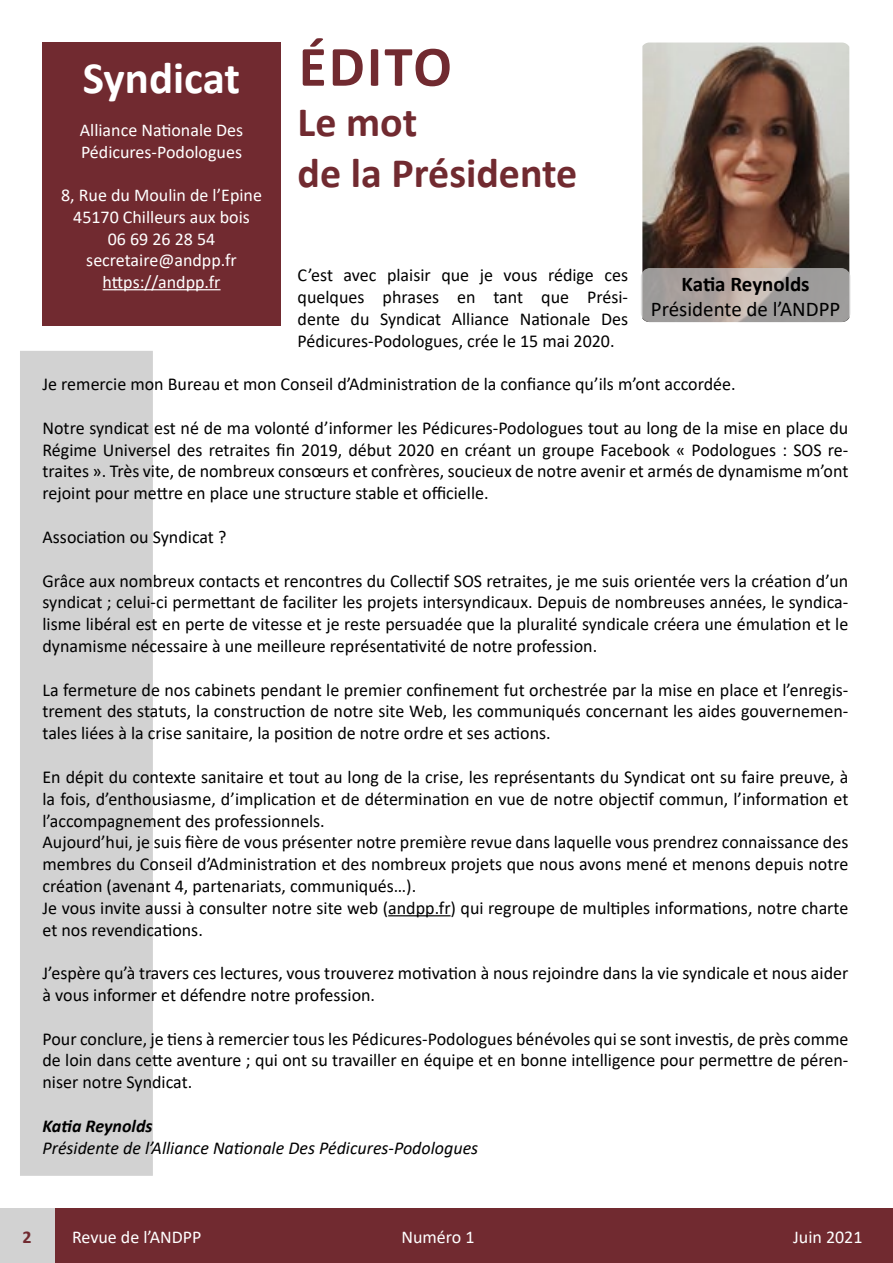
<style>
.page{position:relative;width:893px;height:1263px;background:#fff}
.page>*{position:absolute;margin:0;border:0;box-sizing:border-box;transform-origin:0 0}
.t1{font:700 57.6px "Calibri";letter-spacing:.04em;color:#712a30}
.t2{font:700 45px "Calibri";color:#fff}
.t3{font:700 42px/50.4px "Calibri";color:#712a30}
.t4{font:21px "Calibri";color:#000}
.t5{font:700 21px "Calibri";color:#000}
.t6{font:18.15px/21.8px "Calibri";color:#000;text-align:justify}
.t7{font:italic 18.15px "Calibri";color:#000}
.t8{font:italic 700 18.15px "Calibri";color:#000}
.t9{font:18px/21.6px "Calibri";color:#fff}
.t10{font:700 18px "Calibri";color:#712a30}
</style>
<div class="page">
<div style="left:54px;top:1209px;width:839px;height:54px;background:#712a30"></div>
<div style="left:0;top:1209px;width:54px;height:54px;background:#d2d2d2"></div>
<div style="left:20px;top:351px;width:133px;height:825px;background:#d2d2d2"></div>
<hr style="left:388px;top:915px;width:63px;height:1px;background:#000">
<div style="left:43px;top:43px;width:238px;height:283px;background:#712a30"></div>
<hr style="left:103px;top:289px;width:118px;height:1px;background:#fff">
<img style="left:642px;top:43px;width:207px;height:279px">
<svg style="left:642px;top:269px;width:208px;height:52px;background:#a9a3a0"></svg>
<div style="left:641px;top:268px;width:209px;height:54px;border:2px solid #d2d2d2;border-radius:9px"></div>
<h1 class="t1" style="left:299px;top:26px;width:155px">ÉDITO</h1>
<h3 class="t3" style="left:298px;top:96px;width:281px">Le mot<br>de la Présidente</h3>
<h2 class="t2" style="left:83px;top:47px;width:159px">Syndicat</h2>
<p class="t9" style="left:80px;top:119px;width:165px">Alliance Nationale Des<br>Pédicures-Podologues</p>
<p class="t9" style="left:61px;top:184px;width:202px;text-align:center">8, Rue du Moulin de l’Epine<br>45170 Chilleurs aux bois<br>06 69 26 28 54 secretaire@andpp.fr https://andpp.fr</p>
<p class="t6" style="left:298px;top:264px;width:332px">C’est avec plaisir que je vous rédige ces quelques phrases en tant que Prési&shy;dente du Syndicat Alliance Nationale Des Pédicures-Podologues, crée le 15 mai 2020.</p>
<p class="t6" style="left:43px;top:373px;width:695px">Je remercie mon Bureau et mon Conseil d’Administration de la confiance qu’ils m’ont accordée.</p>
<p class="t6" style="left:43px;top:416px;width:807px">Notre syndicat est né de ma volonté d’informer les Pédicures-Podologues tout au long de la mise en place du Régime Universel des retraites fin 2019, début 2020 en créant un groupe Facebook « Podologues : SOS re&shy;traites ». Très vite, de nombreux consœurs et confrères, soucieux de notre avenir et armés de dynamisme m’ont rejoint pour mettre en place une structure stable et officielle.</p>
<p class="t6" style="left:43px;top:525px;width:185px">Association ou Syndicat ?</p>
<p class="t6" style="left:43px;top:569px;width:807px">Grâce aux nombreux contacts et rencontres du Collectif SOS retraites, je me suis orientée vers la création d’un syndicat ; celui-ci permettant de faciliter les projets intersyndicaux. Depuis de nombreuses années, le syndica&shy;lisme libéral est en perte de vitesse et je reste persuadée que la pluralité syndicale créera une émulation et le dynamisme nécessaire à une meilleure représentativité de notre profession.</p>
<p class="t6" style="left:43px;top:678px;width:807px">La fermeture de nos cabinets pendant le premier confinement fut orchestrée par la mise en place et l’enregis&shy;trement des statuts, la construction de notre site Web, les communiqués concernant les aides gouvernemen&shy;tales liées à la crise sanitaire, la position de notre ordre et ses actions.</p>
<p class="t6" style="left:43px;top:765px;width:807px;text-align:left">En dépit du contexte sanitaire et tout au long de la crise, les représentants du Syndicat ont su faire preuve, à la fois, d’enthousiasme, d’implication et de détermination en vue de notre objectif commun, l’information et l’accompagnement des professionnels.<br>Aujourd’hui, je suis fière de vous présenter notre première revue dans laquelle vous prendrez connaissance des membres du Conseil d’Administration et des nombreux projets que nous avons mené et menons depuis notre création (avenant 4, partenariats, communiqués…).<br>Je vous invite aussi à consulter notre site web (andpp.fr) qui regroupe de multiples informations, notre charte et nos revendications.</p>
<p class="t6" style="left:43px;top:962px;width:807px">J’espère qu’à travers ces lectures, vous trouverez motivation à nous rejoindre dans la vie syndicale et nous aider à vous informer et défendre notre profession.</p>
<p class="t6" style="left:43px;top:1027px;width:807px">Pour conclure, je tiens à remercier tous les Pédicures-Podologues bénévoles qui se sont investis, de près comme de loin dans cette aventure ; qui ont su travailler en équipe et en bonne intelligence pour permettre de péren&shy;niser notre Syndicat.</p>
<p class="t8" style="left:43px;top:1113px;width:112px">Katia Reynolds</p>
<p class="t7" style="left:43px;top:1135px;width:437px">Présidente de l’Alliance Nationale Des Pédicures-Podologues</p>
<p class="t5" style="left:682px;top:269px;width:130px">Katia Reynolds</p>
<p class="t4" style="left:651px;top:294px;width:191px">Présidente de l’ANDPP</p>
<p class="t10" style="left:22px;top:1224px;width:11px">2</p>
<p class="t9" style="left:72px;top:1225px;width:131px">Revue de l’ANDPP</p>
<p class="t9" style="left:401px;top:1225px;width:75px">Numéro 1</p>
<p class="t9" style="left:793px;top:1225px;width:71px">Juin 2021</p>
</div>
